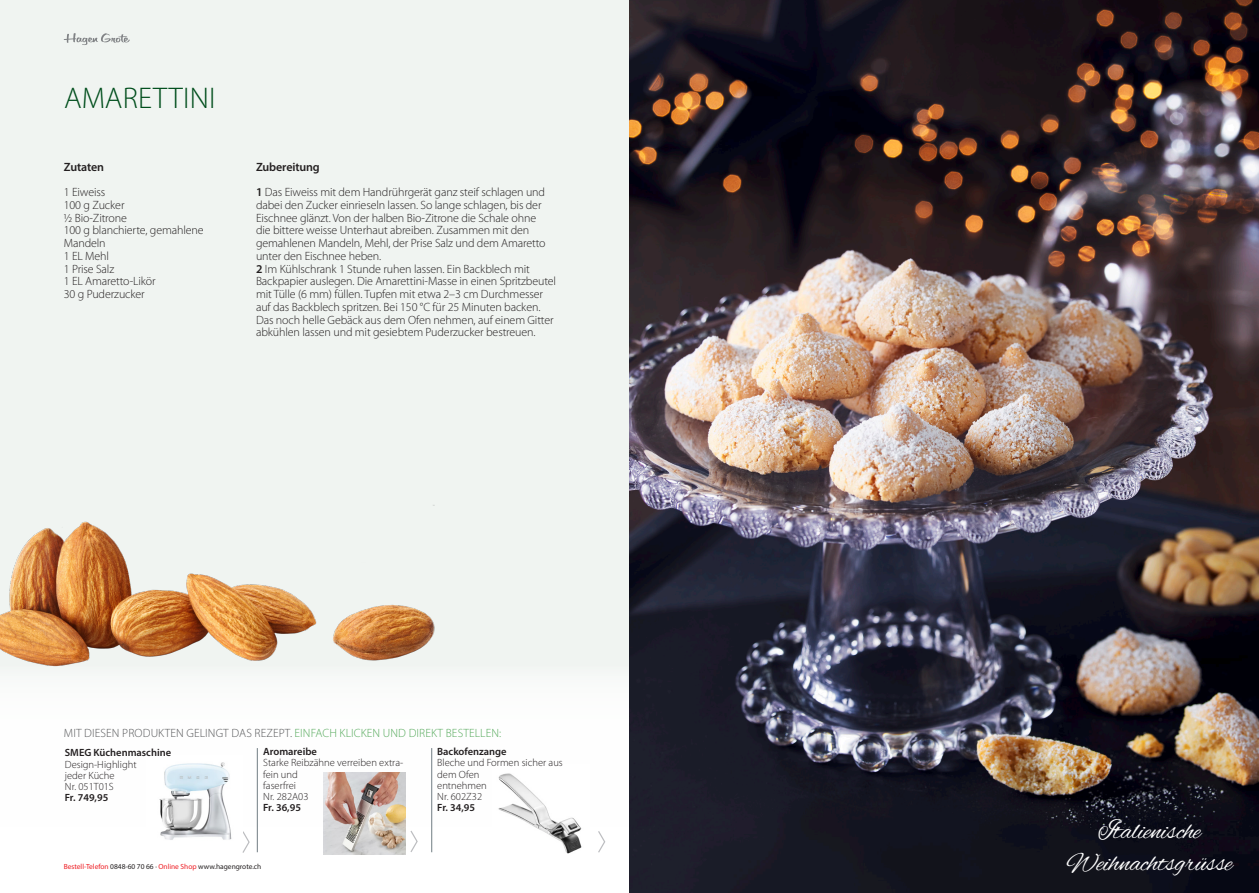
<style>
.page{position:relative;width:1259px;height:893px;background:#fff}
.page>*{position:absolute;margin:0;border:0;box-sizing:border-box;transform-origin:0 0}
.t1{font:300 30px "Myriad Pro";letter-spacing:.01em;color:#004e1c}
.t2{font:27px "Alex Brush";letter-spacing:-.01em;color:#fff}
.Copy{font:300 12px/12.8px "Myriad Pro";letter-spacing:-.01em;color:#231f20}
.t3{font:300 12px "Myriad Pro";letter-spacing:.01em;color:#57585a}
.Copy-2{font:600 12px "Myriad Pro";letter-spacing:-.01em;color:#231f20}
.t4{font:300 10.5px/11.2px "Myriad Pro";color:#231f20}
.t5{font:600 10.5px "Myriad Pro";color:#231f20}
.t6{font:7.35px "Myriad Pro";color:#231f20}
.s1{font-weight:600}
.s2{color:#56aa5c}
.s3{color:#ee1d23}
</style>
<div class="page">
<div style="left:0;top:0;width:887px;height:893px;background:#f0f4f1"></div>
<div style="left:0;top:663px;width:1259px;height:230px;background:#fff"></div>
<hr style="left:257px;top:748px;width:1px;height:104px;background:#717d83">
<hr style="left:431px;top:748px;width:1px;height:104px;background:#717d83">
<svg style="left:598px;top:831px;width:8px;height:22px"></svg>
<svg style="left:242px;top:831px;width:8px;height:22px"></svg>
<img style="left:159px;top:762px;width:73px;height:78px">
<svg style="left:410px;top:831px;width:8px;height:21px"></svg>
<img style="left:498px;top:773px;width:84px;height:81px">
<img style="left:629px;top:0;width:630px;height:893px">
<img style="left:0;top:505px;width:457px;height:168px">
<img style="left:323px;top:773px;width:82px;height:81px">
<svg style="left:64px;top:33px;width:66px;height:12px"></svg>
<p class="t1" style="left:64px;top:80px;width:153px">AMARETTINI</p>
<p class="Copy-2" style="left:64px;top:159px;width:42px">Zutaten</p>
<p class="Copy" style="left:64px;top:186px;width:43px">1 Eiweiss</p>
<p class="Copy" style="left:64px;top:198px;width:62px">100 g Zucker</p>
<p class="Copy" style="left:64px;top:211px;width:65px">½ Bio-Zitrone</p>
<p class="Copy" style="left:64px;top:224px;width:141px">100 g blanchierte, gemahlene<br>Mandeln</p>
<p class="Copy" style="left:64px;top:249px;width:47px">1 EL Mehl</p>
<p class="Copy" style="left:64px;top:262px;width:52px">1 Prise Salz</p>
<p class="Copy" style="left:64px;top:275px;width:93px">1 EL Amaretto-Likör<br>30 g Puderzucker</p>
<p class="Copy-2" style="left:256px;top:159px;width:65px">Zubereitung</p>
<p class="Copy" style="left:256px;top:186px;width:291px"><span class="s1">1</span> Das Eiweiss mit dem Handrührgerät ganz steif schlagen und dabei den Zucker einrieseln lassen. So lange schlagen, bis der Eischnee glänzt. Von der halben Bio-Zitrone die Schale ohne die bittere weisse Unterhaut abreiben. Zusammen mit den gemahlenen Mandeln, Mehl, der Prise Salz und dem Amaretto unter den Eischnee heben.</p>
<p class="Copy" style="left:256px;top:262px;width:301px"><span class="s1">2</span> Im Kühlschrank 1 Stunde ruhen lassen. Ein Backblech mit Backpapier auslegen. Die Amarettini-Masse in einen Spritzbeutel mit Tülle (6 mm) füllen. Tupfen mit etwa 2–3 cm Durchmesser auf das Backblech spritzen. Bei 150 °C für 25 Minuten backen.<br>Das noch helle Gebäck aus dem Ofen nehmen, auf einem Gitter abkühlen lassen und mit gesiebtem Puderzucker bestreuen.</p>
<p class="t3" style="left:64px;top:726px;width:439px">MIT DIESEN PRODUKTEN GELINGT DAS REZEPT. <span class="s2">EINFACH KLICKEN UND DIREKT BESTELLEN:</span></p>
<p class="t5" style="left:65px;top:746px;width:108px">SMEG Küchenmaschine</p>
<p class="t4" style="left:65px;top:758px;width:73px">Design-Highlight jeder Küche</p>
<p class="t4" style="left:65px;top:781px;width:50px">Nr. 051T01S</p>
<p class="t5" style="left:65px;top:791px;width:45px">Fr. 749,95</p>
<p class="t5" style="left:263px;top:745px;width:55px">Aromareibe</p>
<p class="t4" style="left:263px;top:757px;width:142px">Starke Reibzähne verreiben extra&shy;fein und<br>faserfrei</p>
<p class="t4" style="left:263px;top:791px;width:47px">Nr. 282A03</p>
<p class="t5" style="left:263px;top:801px;width:39px">Fr. 36,95</p>
<p class="t5" style="left:437px;top:745px;width:71px">Backofenzange</p>
<p class="t4" style="left:437px;top:757px;width:127px">Bleche und Formen sicher aus dem Ofen<br>entnehmen</p>
<p class="t4" style="left:437px;top:791px;width:46px">Nr. 602Z32</p>
<p class="t5" style="left:437px;top:801px;width:39px">Fr. 34,95</p>
<p class="t2" style="left:1098px;top:815px;width:104px">Italienische</p>
<p class="t6" style="left:64px;top:862px;width:199px"><span class="s3">Bestell-Telefon</span> 0848-60 70 66 · <span class="s3">Online Shop</span> www.hagengrote.ch</p>
<p class="t2" style="left:1066px;top:848px;width:167px">Weihnachtsgrüsse</p>
</div>
